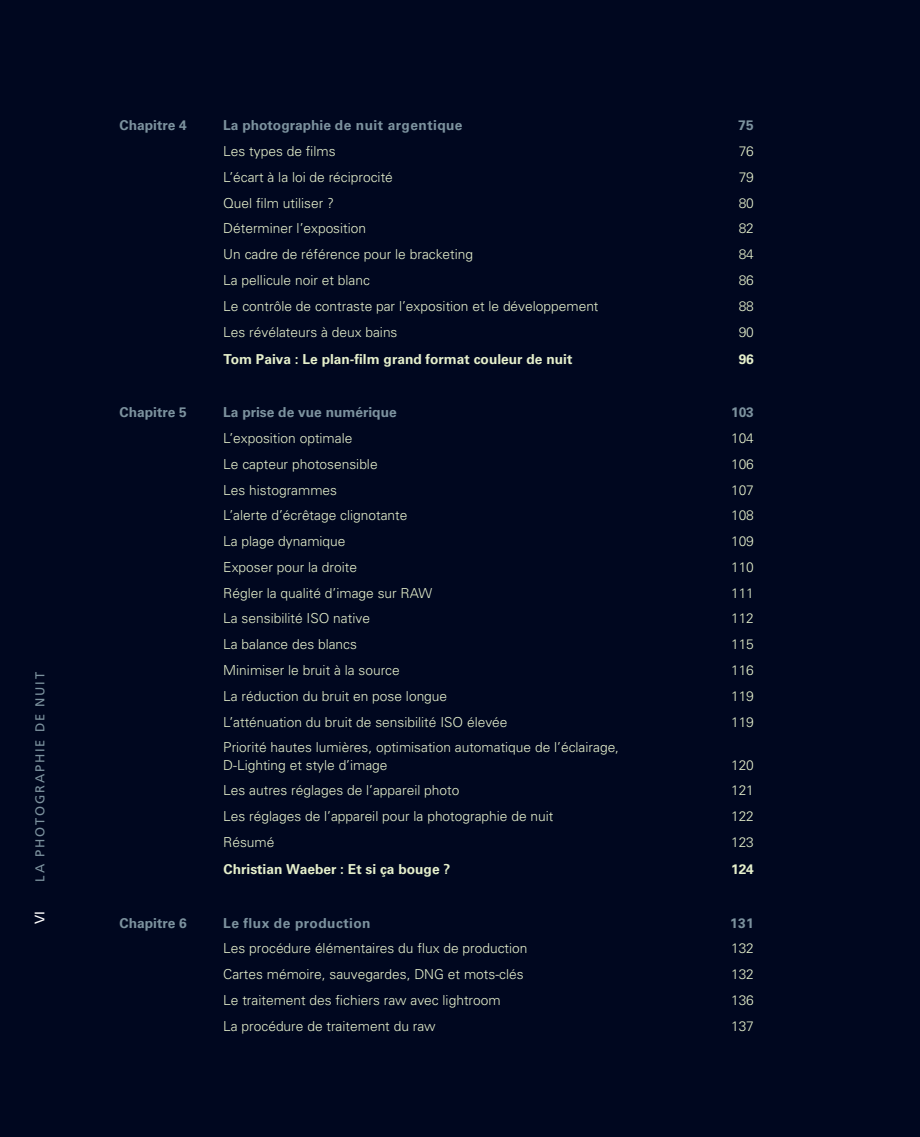
<style>
.page{position:relative;width:920px;height:1137px;background:#fff}
.page>*{position:absolute;margin:0;border:0;box-sizing:border-box;transform-origin:0 0}
.t1{font:300 13.83px/17.2px "Univers";color:#e5efcb}
.t2{font:700 13.83px "Univers";color:#e5efcb}
.t3{font:700 13.83px "Univers";color:#7c929e}
.t4{font:700 13.83px "Univers";letter-spacing:.03em;color:#7c929e}
.t5{font:13.83px "Frutiger";color:#fff}
.t6{font:12.95px "Frutiger";letter-spacing:.14em;color:#7c929e}
</style>
<div class="page">
<div style="left:0;top:0;width:919px;height:1137px;background:#00071f"></div>
<p class="t6" style="left:35px;top:881px;width:211px;rotate:-90deg">LA PHOTOGRAPHIE DE NUIT</p>
<p class="t6" style="left:35px;top:881px;width:168px;rotate:-90deg">NIGHT PHOTOGRAPHY</p>
<p class="t5" style="left:34px;top:924px;width:14px;rotate:-90deg">VI</p>
<p class="t3" style="left:120px;top:120px;width:69px">Chapitre 4</p>
<p class="t4" style="left:223px;top:120px;width:241px">La photographie de nuit argentique</p>
<p class="t3" style="left:738px;top:120px;width:17px">75</p>
<p class="t1" style="left:223px;top:144px;width:114px">Les types de films</p>
<p class="t1" style="left:738px;top:144px;width:17px">76</p>
<p class="t1" style="left:223px;top:170px;width:171px">L’écart à la loi de réciprocité</p>
<p class="t1" style="left:738px;top:170px;width:17px">79</p>
<p class="t1" style="left:223px;top:195px;width:112px">Quel film utiliser ?</p>
<p class="t1" style="left:738px;top:195px;width:17px">80</p>
<p class="t1" style="left:223px;top:221px;width:144px">Déterminer l’exposition</p>
<p class="t1" style="left:738px;top:221px;width:17px">82</p>
<p class="t1" style="left:223px;top:247px;width:251px">Un cadre de référence pour le bracketing</p>
<p class="t1" style="left:738px;top:247px;width:17px">84</p>
<p class="t1" style="left:223px;top:273px;width:148px">La pellicule noir et blanc</p>
<p class="t1" style="left:738px;top:273px;width:17px">86</p>
<p class="t1" style="left:223px;top:298px;width:377px">Le contrôle de contraste par l’exposition et le développement</p>
<p class="t1" style="left:738px;top:298px;width:17px">88</p>
<p class="t1" style="left:223px;top:324px;width:176px">Les révélateurs à deux bains</p>
<p class="t1" style="left:738px;top:324px;width:17px">90</p>
<p class="t2" style="left:223px;top:354px;width:350px">Tom Paiva : Le plan-film grand format couleur de nuit</p>
<p class="t2" style="left:738px;top:354px;width:17px">96</p>
<p class="t3" style="left:120px;top:407px;width:69px">Chapitre 5</p>
<p class="t3" style="left:223px;top:407px;width:175px">La prise de vue numérique</p>
<p class="t3" style="left:730px;top:407px;width:24px">103</p>
<p class="t1" style="left:223px;top:431px;width:131px">L’exposition optimale</p>
<p class="t1" style="left:730px;top:431px;width:24px">104</p>
<p class="t1" style="left:223px;top:456px;width:156px">Le capteur photosensible</p>
<p class="t1" style="left:730px;top:456px;width:24px">106</p>
<p class="t1" style="left:223px;top:482px;width:115px">Les histogrammes</p>
<p class="t1" style="left:730px;top:482px;width:24px">107</p>
<p class="t1" style="left:223px;top:508px;width:186px">L’alerte d’écrêtage clignotante</p>
<p class="t1" style="left:730px;top:508px;width:24px">108</p>
<p class="t1" style="left:223px;top:534px;width:124px">La plage dynamique</p>
<p class="t1" style="left:730px;top:534px;width:24px">109</p>
<p class="t1" style="left:223px;top:560px;width:135px">Exposer pour la droite</p>
<p class="t1" style="left:730px;top:560px;width:24px">110</p>
<p class="t1" style="left:223px;top:585px;width:210px">Régler la qualité d’image sur RAW</p>
<p class="t1" style="left:730px;top:585px;width:24px">111</p>
<p class="t1" style="left:223px;top:611px;width:148px">La sensibilité ISO native</p>
<p class="t1" style="left:730px;top:611px;width:24px">112</p>
<p class="t1" style="left:223px;top:637px;width:135px">La balance des blancs</p>
<p class="t1" style="left:730px;top:637px;width:24px">115</p>
<p class="t1" style="left:223px;top:663px;width:178px">Minimiser le bruit à la source</p>
<p class="t1" style="left:730px;top:663px;width:24px">116</p>
<p class="t1" style="left:223px;top:688px;width:225px">La réduction du bruit en pose longue</p>
<p class="t1" style="left:730px;top:688px;width:24px">119</p>
<p class="t1" style="left:223px;top:714px;width:286px">L’atténuation du bruit de sensibilité ISO élevée</p>
<p class="t1" style="left:730px;top:714px;width:24px">119</p>
<p class="t1" style="left:223px;top:740px;width:397px">Priorité hautes lumières, optimisation automatique de l’éclairage,<br>D-Lighting et style d’image</p>
<p class="t1" style="left:730px;top:757px;width:24px">120</p>
<p class="t1" style="left:223px;top:783px;width:237px">Les autres réglages de l’appareil photo</p>
<p class="t1" style="left:730px;top:783px;width:24px">121</p>
<p class="t1" style="left:223px;top:809px;width:331px">Les réglages de l’appareil pour la photographie de nuit</p>
<p class="t1" style="left:730px;top:809px;width:24px">122</p>
<p class="t1" style="left:223px;top:834px;width:53px">Résumé</p>
<p class="t1" style="left:730px;top:834px;width:24px">123</p>
<p class="t2" style="left:223px;top:864px;width:228px">Christian Waeber : Et si ça bouge ?</p>
<p class="t2" style="left:730px;top:864px;width:24px">124</p>
<p class="t3" style="left:120px;top:917px;width:69px">Chapitre 6</p>
<p class="t4" style="left:223px;top:917px;width:149px">Le flux de production</p>
<p class="t3" style="left:730px;top:917px;width:25px">131</p>
<p class="t1" style="left:223px;top:941px;width:305px">Les procédure élémentaires du flux de production</p>
<p class="t1" style="left:730px;top:941px;width:24px">132</p>
<p class="t1" style="left:223px;top:967px;width:302px">Cartes mémoire, sauvegardes, DNG et mots-clés</p>
<p class="t1" style="left:730px;top:967px;width:24px">132</p>
<p class="t1" style="left:223px;top:992px;width:279px">Le traitement des fichiers raw avec lightroom</p>
<p class="t1" style="left:730px;top:992px;width:24px">136</p>
<p class="t1" style="left:223px;top:1018px;width:214px">La procédure de traitement du raw</p>
<p class="t1" style="left:730px;top:1018px;width:24px">137</p>
</div>
